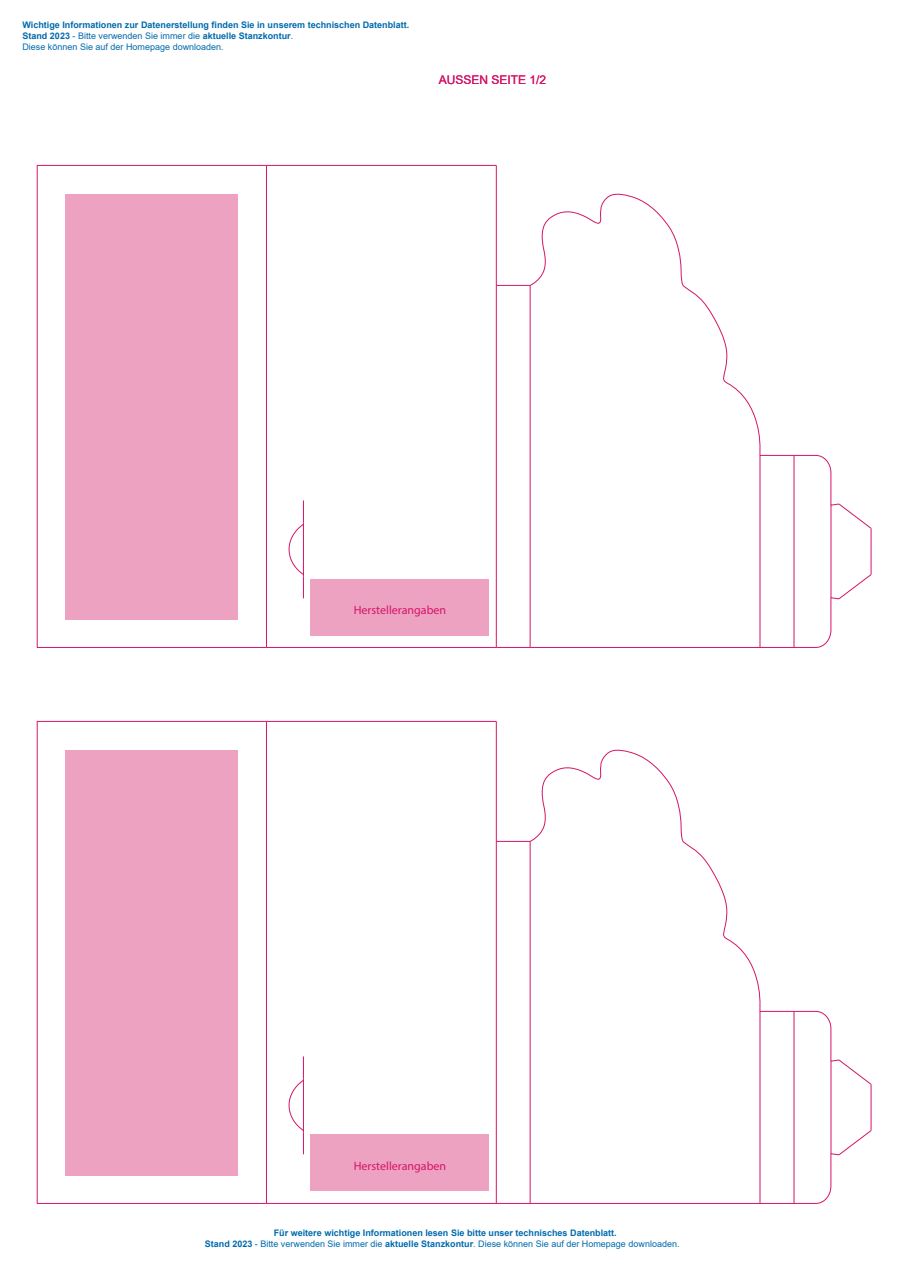
<style>
.page{position:relative;width:908px;height:1276px;background:#fff}
.page>*{position:absolute;margin:0;border:0;box-sizing:border-box;transform-origin:0 0}
.t1{font:12px "Myriad Pro";color:#d51567}
.t2{font:12px "Arial";color:#d51567}
.t3{font:700 9px/11px "Arial";color:#006bad}
.s1{font-weight:400}
</style>
<div class="page">
<div style="left:311px;top:579px;width:178px;height:57px;background:#eea2c2"></div>
<div style="left:311px;top:1134px;width:178px;height:57px;background:#eea2c2"></div>
<div style="left:66px;top:194px;width:172px;height:425px;background:#eea2c2"></div>
<div style="left:66px;top:750px;width:172px;height:425px;background:#eea2c2"></div>
<hr style="left:529px;top:285px;width:1px;height:362px;background:#d51567">
<hr style="left:496px;top:285px;width:1px;height:362px;background:#d51567">
<hr style="left:793px;top:455px;width:1px;height:193px;background:#d51567">
<hr style="left:759px;top:455px;width:1px;height:193px;background:#d51567">
<hr style="left:266px;top:165px;width:1px;height:482px;background:#d51567">
<hr style="left:830px;top:504px;width:1px;height:94px;background:#d51567">
<hr style="left:496px;top:165px;width:1px;height:120px;background:#d51567">
<hr style="left:37px;top:647px;width:229px;height:1px;background:#d51567">
<hr style="left:37px;top:165px;width:1px;height:482px;background:#d51567">
<svg style="left:288px;top:500px;width:16px;height:98px"></svg>
<hr style="left:870px;top:528px;width:1px;height:46px;background:#d51567">
<hr style="left:759px;top:647px;width:34px;height:1px;background:#d51567">
<hr style="left:759px;top:455px;width:34px;height:1px;background:#d51567">
<svg style="left:793px;top:573px;width:78px;height:75px"></svg>
<svg style="left:793px;top:455px;width:78px;height:74px"></svg>
<hr style="left:496px;top:285px;width:34px;height:1px;background:#d51567">
<svg style="left:529px;top:193px;width:232px;height:255px"></svg>
<hr style="left:496px;top:647px;width:34px;height:1px;background:#d51567">
<hr style="left:266px;top:647px;width:230px;height:1px;background:#d51567">
<hr style="left:530px;top:647px;width:229px;height:1px;background:#d51567">
<hr style="left:266px;top:165px;width:230px;height:1px;background:#d51567">
<hr style="left:37px;top:165px;width:229px;height:1px;background:#d51567">
<hr style="left:529px;top:841px;width:1px;height:362px;background:#d51567">
<hr style="left:496px;top:841px;width:1px;height:362px;background:#d51567">
<hr style="left:793px;top:1011px;width:1px;height:192px;background:#d51567">
<hr style="left:759px;top:1011px;width:1px;height:192px;background:#d51567">
<hr style="left:266px;top:721px;width:1px;height:482px;background:#d51567">
<hr style="left:830px;top:1060px;width:1px;height:94px;background:#d51567">
<hr style="left:496px;top:721px;width:1px;height:120px;background:#d51567">
<hr style="left:37px;top:1203px;width:229px;height:1px;background:#d51567">
<hr style="left:37px;top:721px;width:1px;height:482px;background:#d51567">
<svg style="left:288px;top:1056px;width:16px;height:98px"></svg>
<hr style="left:870px;top:1084px;width:1px;height:46px;background:#d51567">
<hr style="left:759px;top:1203px;width:34px;height:1px;background:#d51567">
<hr style="left:759px;top:1011px;width:34px;height:1px;background:#d51567">
<svg style="left:793px;top:1129px;width:78px;height:75px"></svg>
<svg style="left:793px;top:1011px;width:78px;height:74px"></svg>
<hr style="left:496px;top:841px;width:34px;height:1px;background:#d51567">
<svg style="left:529px;top:749px;width:232px;height:255px"></svg>
<hr style="left:496px;top:1203px;width:34px;height:1px;background:#d51567">
<hr style="left:266px;top:1203px;width:230px;height:1px;background:#d51567">
<hr style="left:530px;top:1203px;width:229px;height:1px;background:#d51567">
<hr style="left:266px;top:721px;width:230px;height:1px;background:#d51567">
<hr style="left:37px;top:721px;width:229px;height:1px;background:#d51567">
<p class="t3" style="left:22px;top:20px;width:388px">Wichtige Informationen zur Datenerstellung finden Sie in unserem technischen Datenblatt.<br>Stand 2023 <span class="s1">- Bitte verwenden Sie immer die</span> aktuelle Stanzkontur<span class="s1">.<br>Diese können Sie auf der Homepage downloaden.</span></p>
<h1 class="t2" style="left:438px;top:71px;width:109px">AUSSEN SEITE 1/2</h1>
<h1 class="t1" style="left:353px;top:602px;width:94px">Herstellerangaben</h1>
<h1 class="t1" style="left:353px;top:1158px;width:94px">Herstellerangaben</h1>
<p class="t3" style="left:205px;top:1227px;width:476px;text-indent:69px">Für weitere wichtige Informationen lesen Sie bitte unser technisches Datenblatt.<br>Stand 2023 <span class="s1">- Bitte verwenden Sie immer die</span> aktuelle Stanzkontur<span class="s1">. Diese können Sie auf der Homepage downloaden.</span></p>
</div>
